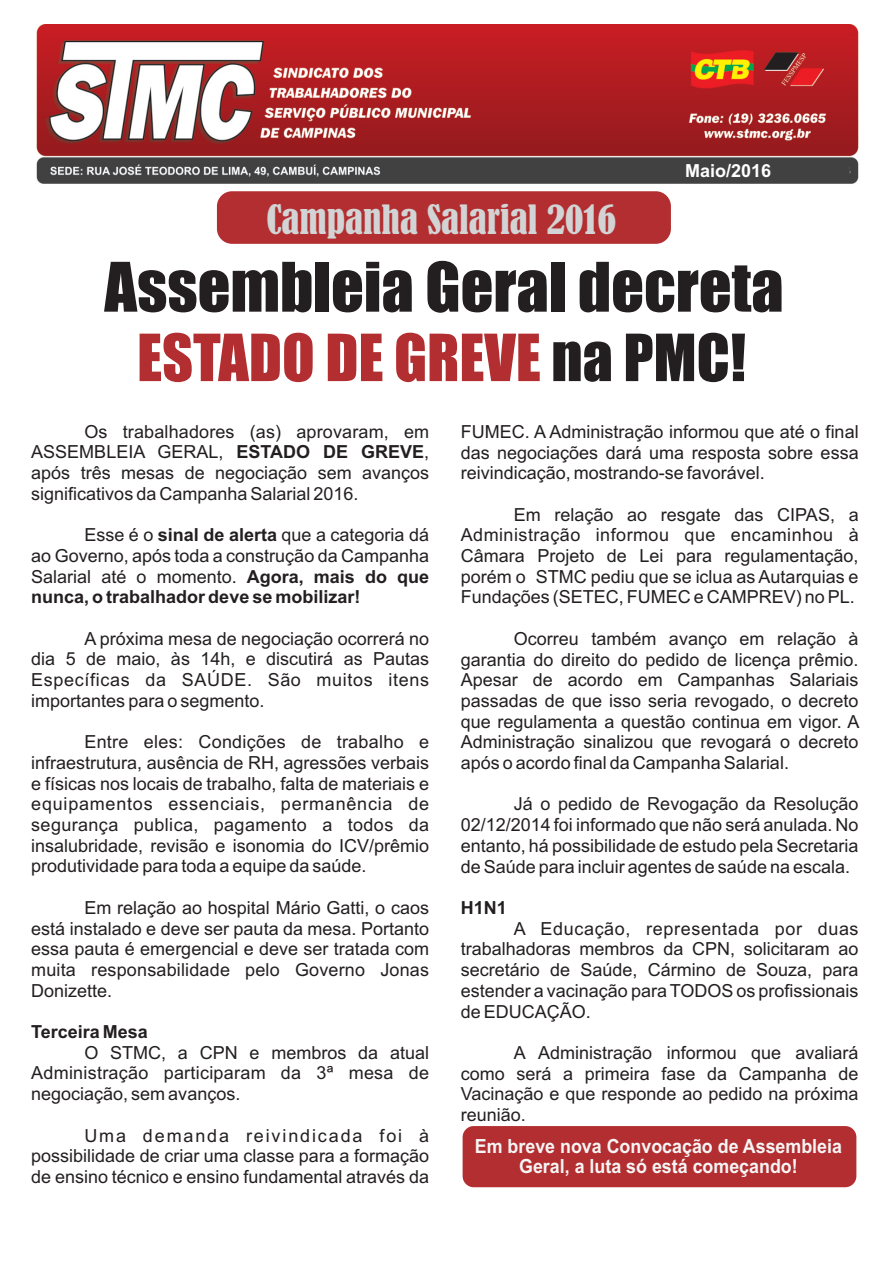
<style>
.page{position:relative;width:893px;height:1263px;background:#fff}
.page>*{position:absolute;margin:0;border:0;box-sizing:border-box;transform-origin:0 0}
.t1{font:63px "Impact";color:#231f20}
.t2{font:60px "Impact";color:#b32e30}
.t3{font:condensed 37.5px "Bernard";color:#d1d3d4}
.t4{font:700 19.5px/20.7px "Arial";color:#f5f5f5;text-align:center;scale:.91 1}
.t5{font:18px/20.7px "Arial";color:#231f20;text-align:justify}
.t6{font:700 18px "Arial";color:#231f20}
.t7{font:700 18px "Arial";color:#fff}
.s1{color:#231f20}
.s2{font-weight:700}
</style>
<div class="page">
<div style="left:217px;top:191px;width:454px;height:53px;background:#b32e30;border-radius:15px"></div>
<img style="left:36px;top:25px;width:823px;height:159px">
<svg style="left:775px;top:161px;width:75px;height:17px"></svg>
<div style="left:463px;top:1126px;width:393px;height:61px;background:#b32e30;border-radius:11px"></div>
<h3 class="t3" style="left:266px;top:203px;width:351px">Campanha Salarial 2016</h3>
<p class="t7" style="left:685px;top:164px;width:88px">Maio/2016</p>
<h1 class="t1" style="left:104px;top:262px;width:681px">Assembleia Geral decreta</h1>
<h2 class="t2" style="left:137px;top:334px;width:610px">ESTADO DE GREVE <span class="s1">na PMC!</span></h2>
<p class="t5" style="left:31px;top:423px;width:399px;text-indent:53px">Os trabalhadores (as) aprovaram, em ASSEMBLEIA GERAL, <span class="s2">ESTADO DE GREVE</span>, após três mesas de negociação sem avanços significativos da Campanha Salarial 2016.</p>
<p class="t5" style="left:31px;top:526px;width:399px;text-indent:53px">Esse é o <span class="s2">sinal de alerta</span> que a categoria dá ao Governo, após toda a construção da Campanha Salarial até o momento. <span class="s2">Agora, mais do que nunca, o trabalhador deve se mobilizar!</span></p>
<p class="t5" style="left:31px;top:630px;width:399px;text-indent:53px">A próxima mesa de negociação ocorrerá no dia 5 de maio, às 14h, e discutirá as Pautas Específicas da SAÚDE. São muitos itens importantes para o segmento.</p>
<p class="t5" style="left:31px;top:733px;width:399px;text-indent:53px">Entre eles: Condições de trabalho e infraestrutura, ausência de RH, agressões verbais e físicas nos locais de trabalho, falta de materiais e equipamentos essenciais, permanência de segurança publica, pagamento a todos da insalubridade, revisão e isonomia do ICV/prêmio produtividade para toda a equipe da saúde.</p>
<p class="t5" style="left:31px;top:899px;width:399px;text-indent:53px">Em relação ao hospital Mário Gatti, o caos está instalado e deve ser pauta da mesa. Portanto essa pauta é emergencial e deve ser tratada com muita responsabilidade pelo Governo Jonas Donizette.</p>
<p class="t6" style="left:31px;top:1025px;width:118px">Terceira Mesa</p>
<p class="t5" style="left:31px;top:1044px;width:399px;text-indent:53px">O STMC, a CPN e membros da atual Administração participaram da 3ª mesa de negociação, sem avanços.</p>
<p class="t5" style="left:31px;top:1126px;width:399px;text-indent:53px">Uma demanda reivindicada foi à possibilidade de criar uma classe para a formação de ensino técnico e ensino fundamental através da</p>
<p class="t5" style="left:461px;top:423px;width:399px">FUMEC. A Administração informou que até o final das negociações dará uma resposta sobre essa reivindicação, mostrando-se favorável.</p>
<p class="t5" style="left:461px;top:506px;width:399px;text-indent:53px">Em relação ao resgate das CIPAS, a Administração informou que encaminhou à Câmara Projeto de Lei para regulamentação, porém o STMC pediu que se iclua as Autarquias e Fundações (SETEC, FUMEC e CAMPREV) no PL.</p>
<p class="t5" style="left:461px;top:630px;width:400px;text-indent:53px">Ocorreu também avanço em relação à garantia do direito do pedido de licença prêmio.<br>Apesar de acordo em Campanhas Salariais passadas de que isso seria revogado, o decreto que regulamenta a questão continua em vigor. A Administração sinalizou que revogará o decreto após o acordo final da Campanha Salarial.</p>
<p class="t5" style="left:461px;top:795px;width:399px;text-indent:53px">Já o pedido de Revogação da Resolução 02/12/2014 foi informado que não será anulada. No entanto, há possibilidade de estudo pela Secretaria de Saúde para incluir agentes de saúde na escala.</p>
<p class="t6" style="left:461px;top:901px;width:48px">H1N1</p>
<p class="t5" style="left:461px;top:920px;width:399px;text-indent:53px">A Educação, representada por duas trabalhadoras membros da CPN, solicitaram ao secretário de Saúde, Cármino de Souza, para estender a vacinação para TODOS os profissionais de EDUCAÇÃO.</p>
<p class="t5" style="left:461px;top:1044px;width:399px;text-indent:53px">A Administração informou que avaliará como será a primeira fase da Campanha de Vacinação e que responde ao pedido na próxima reunião.</p>
<p class="t4" style="left:475px;top:1137px;width:405px">Em breve nova Convocação de Assembleia<br>Geral, a luta só está começando!</p>
</div>
